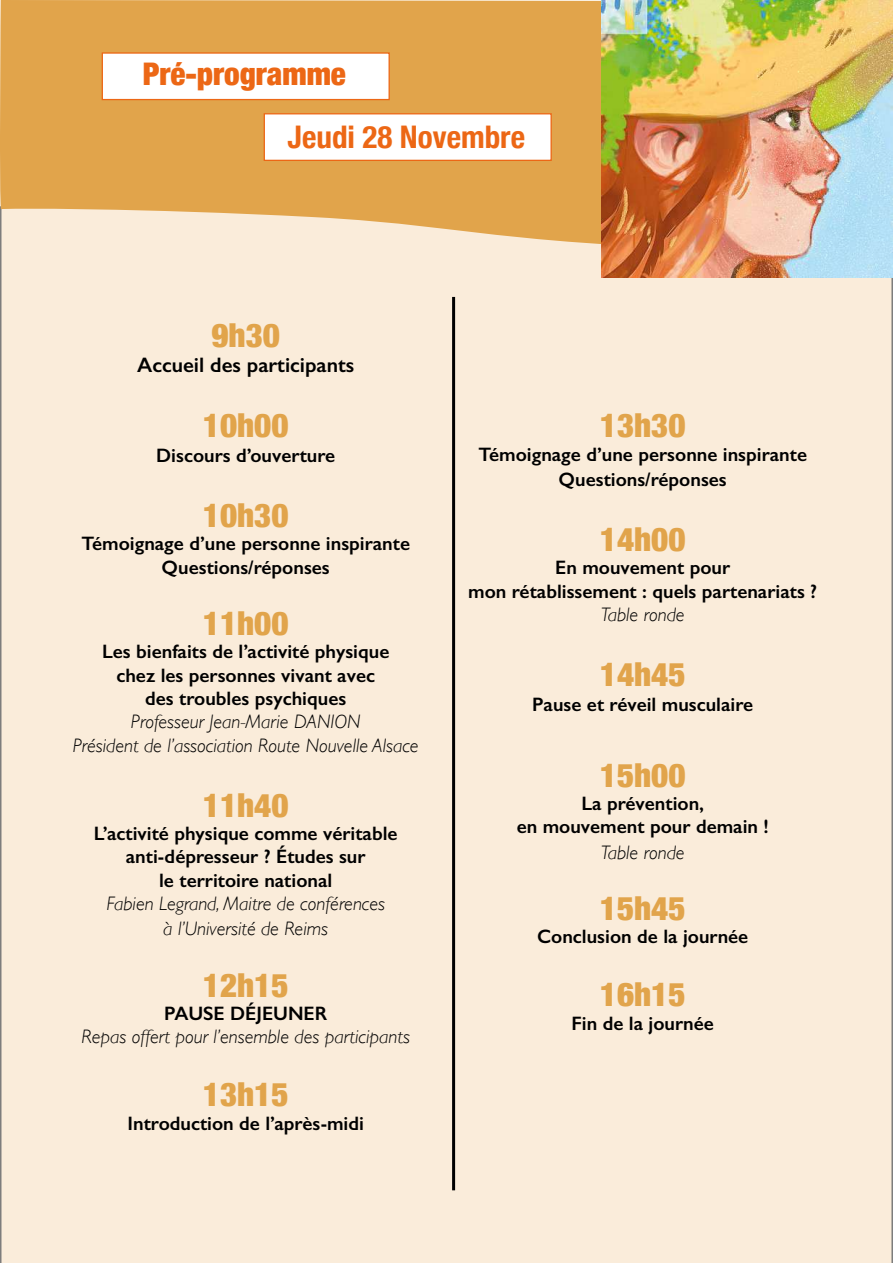
<style>
.page{position:relative;width:893px;height:1263px;background:#fff}
.page>*{position:absolute;margin:0;border:0;box-sizing:border-box;transform-origin:0 0}
.t1{font:900 condensed 33px "Helvetica Neue";color:#e1a44b}
.t2{font:700 condensed 31.2px "Helvetica Neue";color:#ec6715}
.t3{font:900 condensed 31.2px "Helvetica Neue";color:#ec6715}
.t4{font:600 21px "Gill Sans";color:#000}
.t5{font:600 19.5px/23.4px "Gill Sans";color:#000;text-align:center}
.t6{font:italic 300 19.5px/23.4px "Gill Sans";color:#000;text-align:center}
</style>
<div class="page">
<div style="left:0;top:251px;width:893px;height:1012px;background:#faecda"></div>
<svg style="left:0;top:0;width:602px;height:251px;background:#e4ae60"></svg>
<img style="left:602px;top:0;width:291px;height:277px">
<div style="left:102px;top:52px;width:288px;height:48px;background:#fff;border:1px solid #ec6715"></div>
<div style="left:264px;top:113px;width:288px;height:48px;background:#fff;border:1px solid #ec6715"></div>
<div style="left:452px;top:297px;width:3px;height:893px;border:2px solid #000"></div>
<h2 class="t3" style="left:143px;top:54px;width:205px">Pré-programme</h2>
<h2 class="t2" style="left:288px;top:118px;width:239px">Jeudi 28 Novembre</h2>
<h1 class="t1" style="left:211px;top:315px;width:70px">9h30</h1>
<p class="t4" style="left:137px;top:352px;width:219px">Accueil des participants</p>
<h1 class="t1" style="left:203px;top:405px;width:87px">10h00</h1>
<p class="t5" style="left:156px;top:443px;width:181px">Discours d’ouverture</p>
<h1 class="t1" style="left:203px;top:495px;width:87px">10h30</h1>
<p class="t5" style="left:81px;top:532px;width:330px">Témoignage d’une personne inspirante<br>Questions/réponses</p>
<h1 class="t1" style="left:203px;top:603px;width:87px">11h00</h1>
<p class="t5" style="left:102px;top:640px;width:289px">Les bienfaits de l’activité physique chez les personnes vivant avec des troubles psychiques</p>
<p class="t6" style="left:73px;top:710px;width:347px">Professeur Jean-Marie DANION<br>Président de l’association Route Nouvelle Alsace</p>
<h1 class="t1" style="left:203px;top:784px;width:87px">11h40</h1>
<p class="t5" style="left:94px;top:821px;width:305px">L’activité physique comme véritable anti-dépresseur ? Études sur<br>le territoire national</p>
<p class="t6" style="left:106px;top:891px;width:280px;line-height:25.2px">Fabien Legrand, Maitre de conférences à l’Université de Reims</p>
<h1 class="t1" style="left:203px;top:964px;width:87px">12h15</h1>
<p class="t5" style="left:164px;top:1001px;width:165px">PAUSE DÉJEUNER</p>
<p class="t6" style="left:82px;top:1025px;width:330px">Repas offert pour l’ensemble des participants</p>
<h1 class="t1" style="left:203px;top:1074px;width:87px">13h15</h1>
<p class="t5" style="left:128px;top:1111px;width:238px">Introduction de l’après-midi</p>
<h1 class="t1" style="left:600px;top:405px;width:87px">13h30</h1>
<p class="t5" style="left:478px;top:441px;width:330px;line-height:25.2px">Témoignage d’une personne inspirante<br>Questions/réponses</p>
<h1 class="t1" style="left:600px;top:519px;width:87px">14h00</h1>
<p class="t5" style="left:468px;top:556px;width:350px">En mouvement pour<br>mon rétablissement : quels partenariats ?</p>
<p class="t6" style="left:601px;top:603px;width:85px">Table ronde</p>
<h1 class="t1" style="left:600px;top:654px;width:87px">14h45</h1>
<p class="t5" style="left:532px;top:692px;width:222px">Pause et réveil musculaire</p>
<h1 class="t1" style="left:600px;top:754px;width:87px">15h00</h1>
<p class="t5" style="left:517px;top:791px;width:254px">La prévention,<br>en mouvement pour demain !</p>
<p class="t6" style="left:601px;top:840px;width:85px">Table ronde</p>
<h1 class="t1" style="left:600px;top:888px;width:87px">15h45</h1>
<p class="t5" style="left:537px;top:925px;width:213px">Conclusion de la journée</p>
<h1 class="t1" style="left:600px;top:974px;width:87px">16h15</h1>
<p class="t5" style="left:571px;top:1011px;width:144px">Fin de la journée</p>
</div>
